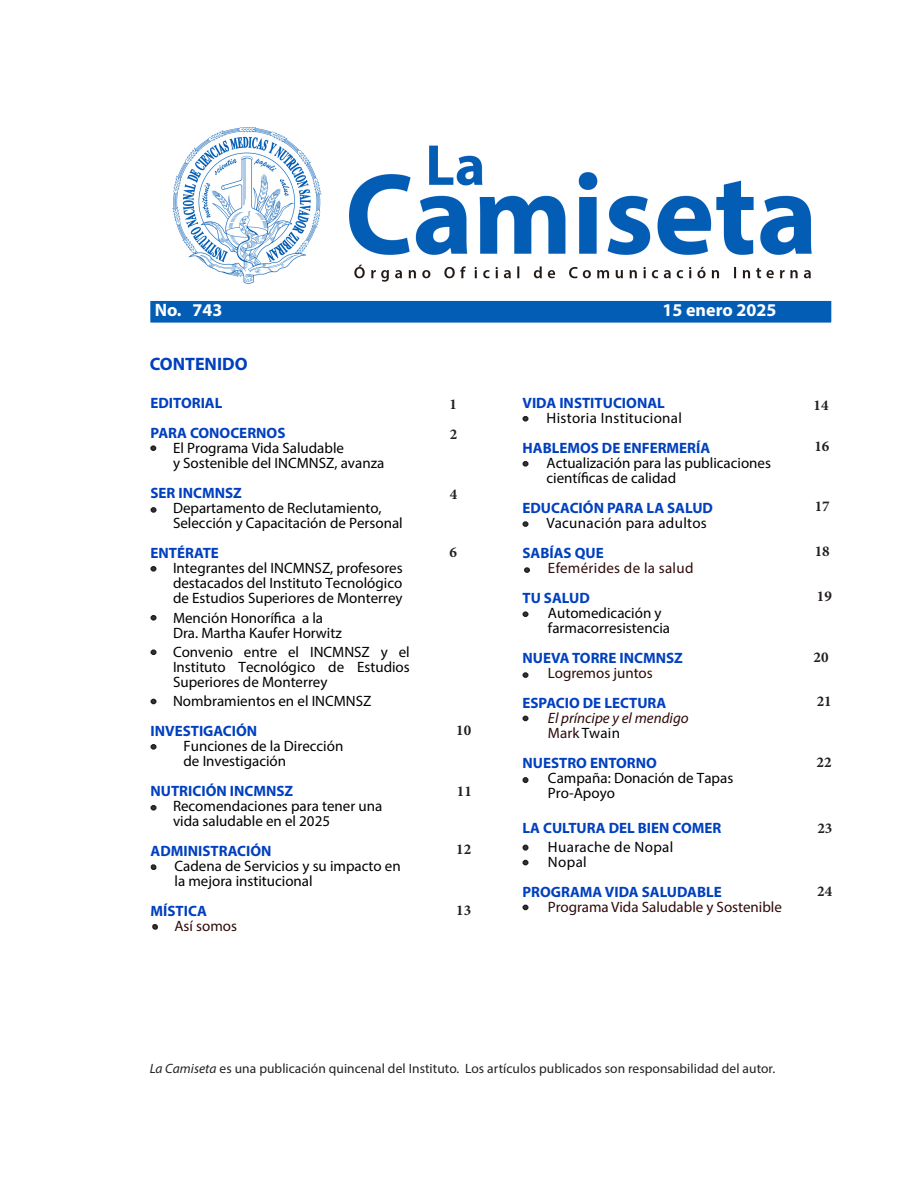
<style>
.page{position:relative;width:918px;height:1188px;background:#fff}
.page>*{position:absolute;margin:0;border:0;box-sizing:border-box;transform-origin:0 0}
.cuerpo_de_texto{font:700 18px "Myriad Pro";color:#fff}
.cuerpo_de_texto-2{font:700 18px "Myriad Pro";color:#0040bf}
.cuerpo_de_texto-3{font:15px/15px "Myriad Pro";color:#000}
.cuerpo_de_texto-4{font:700 15px "Myriad Pro";color:#0040bf}
.cuerpo_de_texto-5{font:15px "Myriad Pro";color:#2f0a0a}
.cuerpo_de_texto-6{font:italic 15px/15px "Myriad Pro";color:#2f0a0a}
.t1{font:700 15px "Minion Pro";color:#231f20}
.t2{font:15px "Myriad Pro";letter-spacing:.02em;color:#020105}
.t3{font:15px "Myriad Pro";letter-spacing:.02em;color:#020005}
.cuerpo_de_texto-7{font:15px "Myriad Pro";letter-spacing:.025em;color:#020006}
.cuerpo_de_texto-8{font:15px "Myriad Pro";letter-spacing:.02em;color:#2f0a0a}
.cuerpo_de_texto-9{font:15px "Myriad Pro";letter-spacing:.005em;color:#020106}
.t4{font:13.5px "Myriad Pro";letter-spacing:.005em;color:#231f20}
.s1{font-weight:700;color:#0040bf}
.s2{font-weight:700;font-style:normal;color:#0040bf}
.s3{color:#2f0a0a}
.s4{font-style:italic}
</style>
<div class="page">
<svg style="left:150px;top:445px;width:6px;height:6px"></svg>
<svg style="left:151px;top:699px;width:6px;height:5px"></svg>
<div style="left:522px;top:461px;width:7px;height:6px;border:2px solid #231f20;border-radius:50%"></div>
<svg style="left:150px;top:864px;width:7px;height:6px"></svg>
<div style="left:149px;top:299px;width:684px;height:25px;background:#035db5;border:2px solid #fff"></div>
<div style="left:522px;top:777px;width:7px;height:6px;border:2px solid #231f20;border-radius:50%"></div>
<img style="left:172px;top:128px;width:640px;height:156px">
<div style="left:522px;top:416px;width:7px;height:6px;border:2px solid #231f20;border-radius:50%"></div>
<svg style="left:150px;top:566px;width:6px;height:6px"></svg>
<svg style="left:151px;top:649px;width:6px;height:6px"></svg>
<svg style="left:522px;top:860px;width:7px;height:5px"></svg>
<div style="left:522px;top:521px;width:7px;height:6px;border:2px solid #231f20;border-radius:50%"></div>
<svg style="left:151px;top:507px;width:6px;height:6px"></svg>
<svg style="left:151px;top:744px;width:6px;height:6px"></svg>
<svg style="left:151px;top:805px;width:6px;height:6px"></svg>
<svg style="left:151px;top:615px;width:6px;height:6px"></svg>
<div style="left:522px;top:611px;width:7px;height:6px;border:2px solid #231f20;border-radius:50%"></div>
<div style="left:522px;top:672px;width:7px;height:6px;border:2px solid #231f20;border-radius:50%"></div>
<svg style="left:522px;top:716px;width:7px;height:5px"></svg>
<svg style="left:524px;top:567px;width:6px;height:6px"></svg>
<div style="left:522px;top:845px;width:7px;height:6px;border:2px solid #231f20;border-radius:50%"></div>
<svg style="left:152px;top:924px;width:6px;height:6px"></svg>
<svg style="left:522px;top:905px;width:7px;height:5px"></svg>
<p class="cuerpo_de_texto" style="left:155px;top:299px;width:69px">No. 743</p>
<p class="cuerpo_de_texto" style="left:662px;top:299px;width:115px">15 enero 2025</p>
<p class="cuerpo_de_texto-2" style="left:150px;top:352px;width:99px">CONTENIDO</p>
<p class="cuerpo_de_texto-4" style="left:151px;top:394px;width:73px">EDITORIAL</p>
<p class="cuerpo_de_texto-4" style="left:151px;top:424px;width:136px">PARA CONOCERNOS</p>
<p class="cuerpo_de_texto-3" style="left:173px;top:441px;width:173px">El Programa Vida Saludable</p>
<p class="cuerpo_de_texto-3" style="left:173px;top:456px;width:213px">y Sostenible del INCMNSZ, avanza</p>
<p class="cuerpo_de_texto-4" style="left:151px;top:484px;width:93px">SER INCMNSZ</p>
<p class="cuerpo_de_texto-3" style="left:173px;top:501px;width:231px">Departamento de Reclutamiento,<br>Selección y Capacitación de Personal</p>
<p class="cuerpo_de_texto-4" style="left:151px;top:544px;width:70px">ENTÉRATE</p>
<p class="cuerpo_de_texto-3" style="left:173px;top:561px;width:231px;text-align:justify">Integrantes del INCMNSZ, profesores destacados del Instituto Tecnológico de Estudios Superiores de Monterrey</p>
<p class="cuerpo_de_texto-3" style="left:173px;top:610px;width:170px">Mención Honorífica a la<br>Dra. Martha Kaufer Horwitz</p>
<p class="cuerpo_de_texto-3" style="left:173px;top:644px;width:238px;text-align:justify">Convenio entre el INCMNSZ y el Instituto Tecnológico de Estudios Superiores de Monterrey</p>
<p class="cuerpo_de_texto-3" style="left:173px;top:693px;width:200px">Nombramientos en el INCMNSZ</p>
<p class="cuerpo_de_texto-4" style="left:151px;top:721px;width:108px">INVESTIGACIÓN</p>
<p class="cuerpo_de_texto-3" style="left:184px;top:738px;width:161px">Funciones de la Dirección</p>
<p class="cuerpo_de_texto-3" style="left:184px;top:753px;width:104px">de Investigación</p>
<p class="cuerpo_de_texto-3" style="left:173px;top:783px;width:211px;text-indent:-22px"><span class="s1">NUTRICIÓN INCMNSZ<br></span>Recomendaciones para tener una vida saludable en el 2025</p>
<p class="cuerpo_de_texto-4" style="left:151px;top:841px;width:122px">ADMINISTRACIÓN</p>
<p class="cuerpo_de_texto-3" style="left:175px;top:858px;width:228px">Cadena de Servicios y su impacto en la mejora institucional</p>
<p class="cuerpo_de_texto-4" style="left:151px;top:901px;width:58px">MÍSTICA</p>
<p class="cuerpo_de_texto-5" style="left:175px;top:917px;width:64px">Así somos</p>
<p class="t1" style="left:449px;top:394px;width:9px">1</p>
<p class="t1" style="left:450px;top:423px;width:9px">2</p>
<p class="t1" style="left:450px;top:483px;width:9px">4</p>
<p class="t1" style="left:449px;top:542px;width:9px">6</p>
<p class="t1" style="left:456px;top:720px;width:16px">10</p>
<p class="t1" style="left:457px;top:780px;width:16px">11</p>
<p class="t1" style="left:456px;top:838px;width:16px">12</p>
<p class="t1" style="left:456px;top:900px;width:16px">13</p>
<p class="cuerpo_de_texto-4" style="left:522px;top:394px;width:144px">VIDA INSTITUCIONAL</p>
<p class="t2" style="left:546px;top:409px;width:137px">Historia Institucional</p>
<p class="cuerpo_de_texto-4" style="left:522px;top:439px;width:189px">HABLEMOS DE ENFERMERÍA</p>
<p class="cuerpo_de_texto-3" style="left:546px;top:456px;width:226px">Actualización para las publicaciones científicas de calidad</p>
<p class="cuerpo_de_texto-4" style="left:522px;top:499px;width:192px">EDUCACIÓN PARA LA SALUD</p>
<p class="t3" style="left:546px;top:514px;width:162px">Vacunación para adultos</p>
<p class="cuerpo_de_texto-4" style="left:522px;top:544px;width:83px">SABÍAS QUE</p>
<p class="cuerpo_de_texto-8" style="left:548px;top:559px;width:147px">Efemérides de la salud</p>
<p class="cuerpo_de_texto-4" style="left:522px;top:589px;width:69px">TU SALUD</p>
<p class="cuerpo_de_texto-3" style="left:548px;top:606px;width:124px">Automedicación y farmacorresistencia</p>
<p class="cuerpo_de_texto-4" style="left:522px;top:649px;width:162px">NUEVA TORRE INCMNSZ</p>
<p class="cuerpo_de_texto-5" style="left:548px;top:664px;width:106px">Logremos juntos</p>
<p class="cuerpo_de_texto-6" style="left:548px;top:696px;width:142px;text-indent:-26px"><span class="s2">ESPACIO DE LECTURA<br></span>El príncipe y el mendigo</p>
<p class="cuerpo_de_texto-9" style="left:548px;top:724px;width:74px"><span class="s3">Mark</span> Twain</p>
<p class="cuerpo_de_texto-4" style="left:522px;top:754px;width:136px">NUESTRO ENTORNO</p>
<p class="cuerpo_de_texto-3" style="left:548px;top:771px;width:187px">Campaña: Donación de Tapas</p>
<p class="cuerpo_de_texto-3" style="left:548px;top:786px;width:68px">Pro-Apoyo</p>
<p class="cuerpo_de_texto-4" style="left:522px;top:818px;width:200px">LA CULTURA DEL BIEN COMER</p>
<p class="cuerpo_de_texto-7" style="left:548px;top:838px;width:127px">Huarache de Nopal</p>
<p class="cuerpo_de_texto-7" style="left:548px;top:853px;width:40px">Nopal</p>
<p class="cuerpo_de_texto-4" style="left:522px;top:882px;width:201px">PROGRAMA VIDA SALUDABLE</p>
<p class="cuerpo_de_texto-5" style="left:548px;top:898px;width:236px">Programa Vida Saludable y Sostenible</p>
<p class="t1" style="left:814px;top:395px;width:16px">14</p>
<p class="t1" style="left:814px;top:436px;width:16px">16</p>
<p class="t1" style="left:815px;top:496px;width:16px">17</p>
<p class="t1" style="left:815px;top:541px;width:16px">18</p>
<p class="t1" style="left:817px;top:586px;width:16px">19</p>
<p class="t1" style="left:814px;top:647px;width:16px">20</p>
<p class="t1" style="left:817px;top:690px;width:16px">21</p>
<p class="t1" style="left:817px;top:752px;width:16px">22</p>
<p class="t1" style="left:817px;top:818px;width:16px">23</p>
<p class="t1" style="left:817px;top:881px;width:16px">24</p>
<p class="t4" style="left:150px;top:1060px;width:627px"><span class="s4">La Camiseta</span> es una publicación quincenal del Instituto. Los artículos publicados son responsabilidad del autor.</p>
</div>
